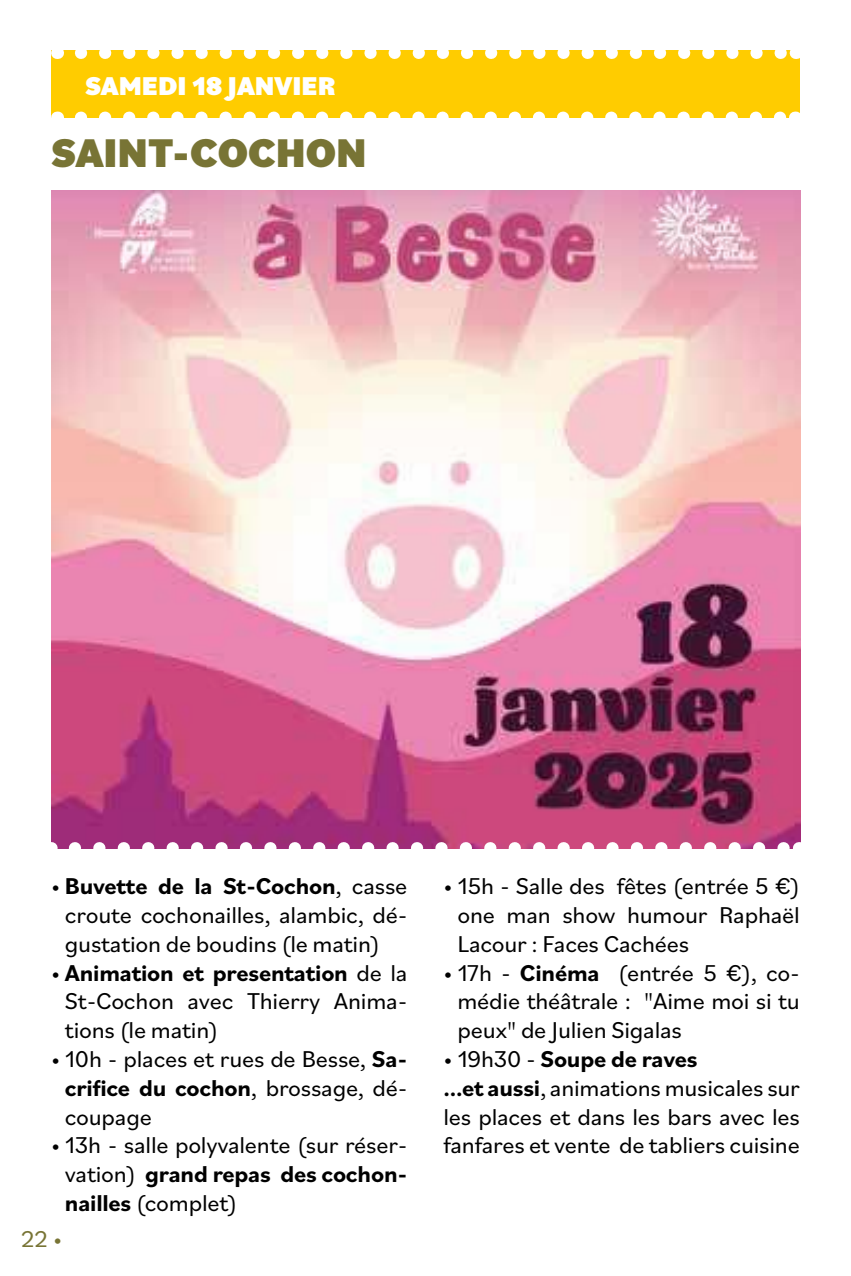
<style>
.page{position:relative;width:851px;height:1276px;background:#fff}
.page>*{position:absolute;margin:0;border:0;box-sizing:border-box;transform-origin:0 0}
.t1{font:900 42px "Bilo";color:#787435}
.t2{font:900 27px "Bilo";color:#fff}
.t3{font:24px/28.8px "Bilo";letter-spacing:-.01em;color:#000;text-align:justify}
.t4{font:24px "Bilo";color:#787435}
.s1{font-weight:700}
</style>
<div class="page">
<div style="left:51px;top:51px;width:748px;height:67px;background:#fc0"></div>
<img style="left:51px;top:191px;width:749px;height:657px">
<svg style="left:75px;top:842px;width:711px;height:7px"></svg>
<svg style="left:81px;top:112px;width:702px;height:6px"></svg>
<svg style="left:81px;top:50px;width:702px;height:9px"></svg>
<p class="t2" style="left:85px;top:67px;width:252px">SAMEDI 18 JANVIER</p>
<h1 class="t1" style="left:51px;top:124px;width:317px">SAINT-COCHON</h1>
<p class="t3" style="left:51px;top:871px;width:358px;text-align:center">• <span class="s1">Buvette de la St-Cochon</span>, casse croute cochonailles, alambic, dé&shy;gustation de boudins (le matin)</p>
<p class="t3" style="left:65px;top:957px;width:344px;text-indent:-14px">• <span class="s1">Animation et presentation</span> de la St-Cochon avec Thierry Anima&shy;tions (le matin)</p>
<p class="t3" style="left:65px;top:1043px;width:344px;text-indent:-14px">• 10h - places et rues de Besse, <span class="s1">Sa&shy;crifice du cochon</span>, brossage, dé&shy;coupage</p>
<p class="t3" style="left:65px;top:1130px;width:344px;text-indent:-14px">• 13h - salle polyvalente (sur réser&shy;vation) <span class="s1">grand repas des cochon&shy;nailles</span> (complet)</p>
<p class="t4" style="left:21px;top:1222px;width:43px">22 •</p>
<p class="t3" style="left:457px;top:871px;width:344px;text-indent:-14px">• 15h - Salle des fêtes (entrée 5 €) one man show humour Raphaël Lacour : Faces Cachées</p>
<p class="t3" style="left:457px;top:957px;width:344px;text-indent:-14px">• 17h - <span class="s1">Cinéma</span> (entrée 5 €), co&shy;médie théâtrale : "Aime moi si tu peux" de Julien Sigalas</p>
<p class="t3" style="left:443px;top:1043px;width:358px;text-align:left">• 19h30 - <span class="s1">Soupe de raves<br>...et aussi</span>, animations musicales sur les places et dans les bars avec les fanfares et vente de tabliers cuisine</p>
</div>
